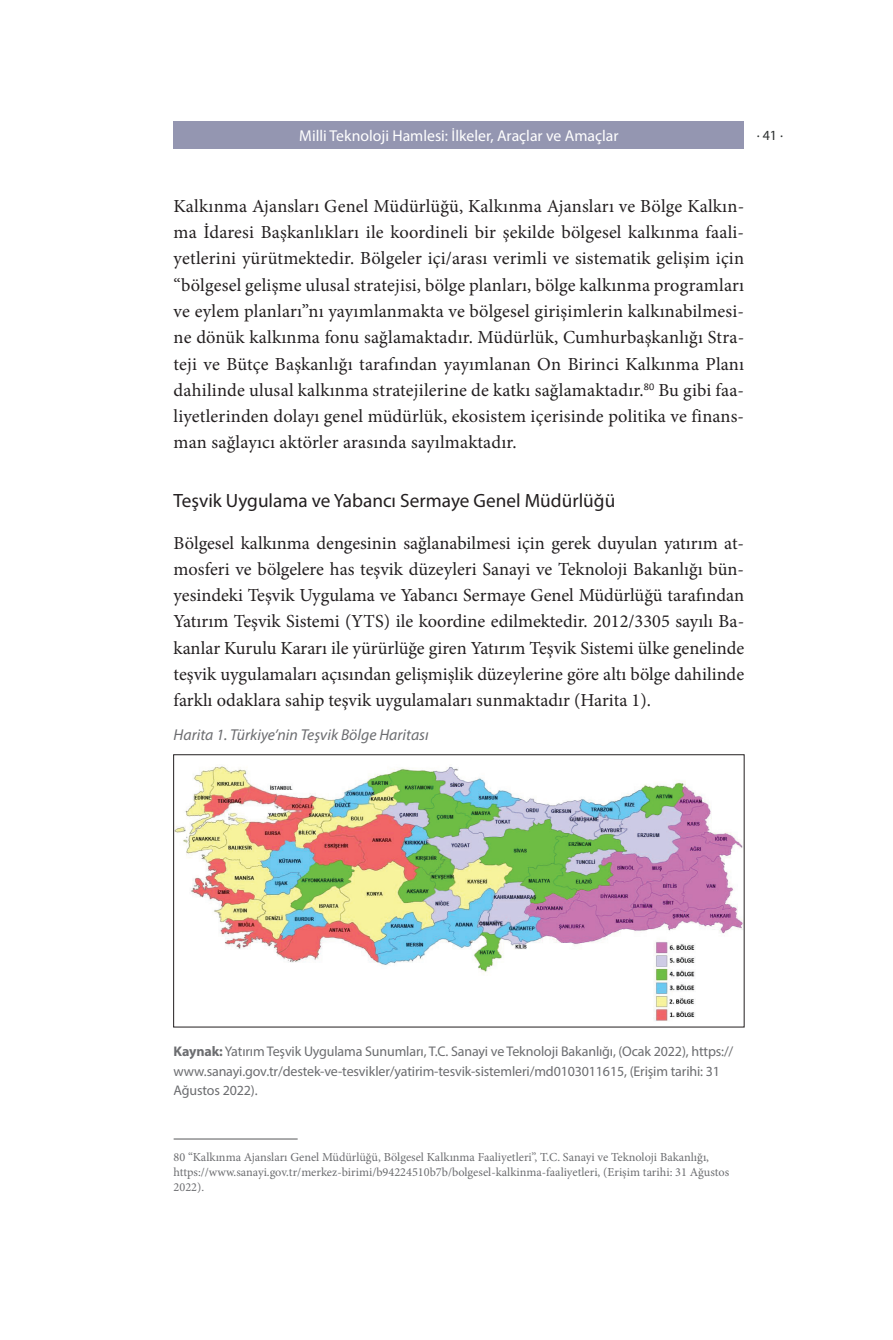
<style>
.page{position:relative;width:893px;height:1340px;background:#fff}
.page>*{position:absolute;margin:0;border:0;box-sizing:border-box;transform-origin:0 0}
.t1{font:19.25px "Myriad Pro";color:#231f20}
.t2{font:18.38px/26.2px "Minion Pro";letter-spacing:.005em;color:#231f20;text-align:justify}
.t3{font:15.75px "Myriad Pro";color:#fff}
.t4{font:italic 15.75px "Myriad Pro";color:#6c6d70}
.t5{font:14px/19.2px "Myriad Pro";letter-spacing:-.01em;color:#6c6d70}
.t6{font:14px "Myriad Pro";color:#2c302f}
.t7{font:12.25px/14.9px "Minion Pro";color:#6c6d70}
.s1{font-weight:700}
</style>
<div class="page">
<div style="left:174px;top:121px;width:570px;height:28px;background:#9496b1"></div>
<img style="left:175px;top:766px;width:567px;height:255px">
<div style="left:173px;top:754px;width:571px;height:273px;border:1px solid #231f20"></div>
<hr style="left:174px;top:1138px;width:124px;height:1px;background:#57585a">
<p class="t3" style="left:299px;top:126px;width:321px">Milli Teknoloji Hamlesi: İlkeler, Araçlar ve Amaçlar</p>
<p class="t6" style="left:757px;top:125px;width:28px">. 41 .</p>
<p class="t2" style="left:174px;top:193px;width:572px">Kalkınma Ajansları Genel Müdürlüğü, Kalkınma Ajansları ve Bölge Kalkın&shy;ma İdaresi Başkanlıkları ile koordineli bir şekilde bölgesel kalkınma faali&shy;yetlerini yürütmektedir. Bölgeler içi/arası verimli ve sistematik gelişim için “bölgesel gelişme ulusal stratejisi, bölge planları, bölge kalkınma programları ve eylem planları”nı yayımlanmakta ve bölgesel girişimlerin kalkınabilmesi&shy;ne dönük kalkınma fonu sağlamaktadır. Müdürlük, Cumhurbaşkanlığı Stra&shy;teji ve Bütçe Başkanlığı tarafından yayımlanan On Birinci Kalkınma Planı dahilinde ulusal kalkınma stratejilerine de katkı sağlamaktadır.<sup>80</sup> Bu gibi faa&shy;liyetlerinden dolayı genel müdürlük, ekosistem içerisinde politika ve finans&shy;man sağlayıcı aktörler arasında sayılmaktadır.</p>
<p class="t1" style="left:174px;top:489px;width:443px">Teşvik Uygulama ve Yabancı Sermaye Genel Müdürlüğü</p>
<p class="t2" style="left:174px;top:529px;width:572px">Bölgesel kalkınma dengesinin sağlanabilmesi için gerek duyulan yatırım at&shy;mosferi ve bölgelere has teşvik düzeyleri Sanayi ve Teknoloji Bakanlığı bün&shy;yesindeki Teşvik Uygulama ve Yabancı Sermaye Genel Müdürlüğü tarafından Yatırım Teşvik Sistemi (YTS) ile koordine edilmektedir. 2012/3305 sayılı Ba&shy;kanlar Kurulu Kararı ile yürürlüğe giren Yatırım Teşvik Sistemi ülke genelinde teşvik uygulamaları açısından gelişmişlik düzeylerine göre altı bölge dahilinde farklı odaklara sahip teşvik uygulamaları sunmaktadır (Harita 1).</p>
<p class="t4" style="left:174px;top:725px;width:257px">Harita 1. Türkiye’nin Teşvik Bölge Haritası</p>
<p class="t5" style="left:174px;top:1041px;width:561px"><span class="s1">Kaynak:</span> Yatırım Teşvik Uygulama Sunumları, T.C. Sanayi ve Teknoloji Bakanlığı, (Ocak 2022), https:// www.sanayi.gov.tr/destek-ve-tesvikler/yatirim-tesvik-sistemleri/md0103011615, (Erişim tarihi: 31<br>Ağustos 2022).</p>
<p class="t7" style="left:174px;top:1150px;width:557px">80 “Kalkınma Ajansları Genel Müdürlüğü, Bölgesel Kalkınma Faaliyetleri”, T.C. Sanayi ve Teknoloji Bakanlığı, https://www.sanayi.gov.tr/merkez-birimi/b94224510b7b/bolgesel-kalkinma-faaliyetleri, (Erişim tarihi: 31 Ağustos<br>2022).</p>
</div>
